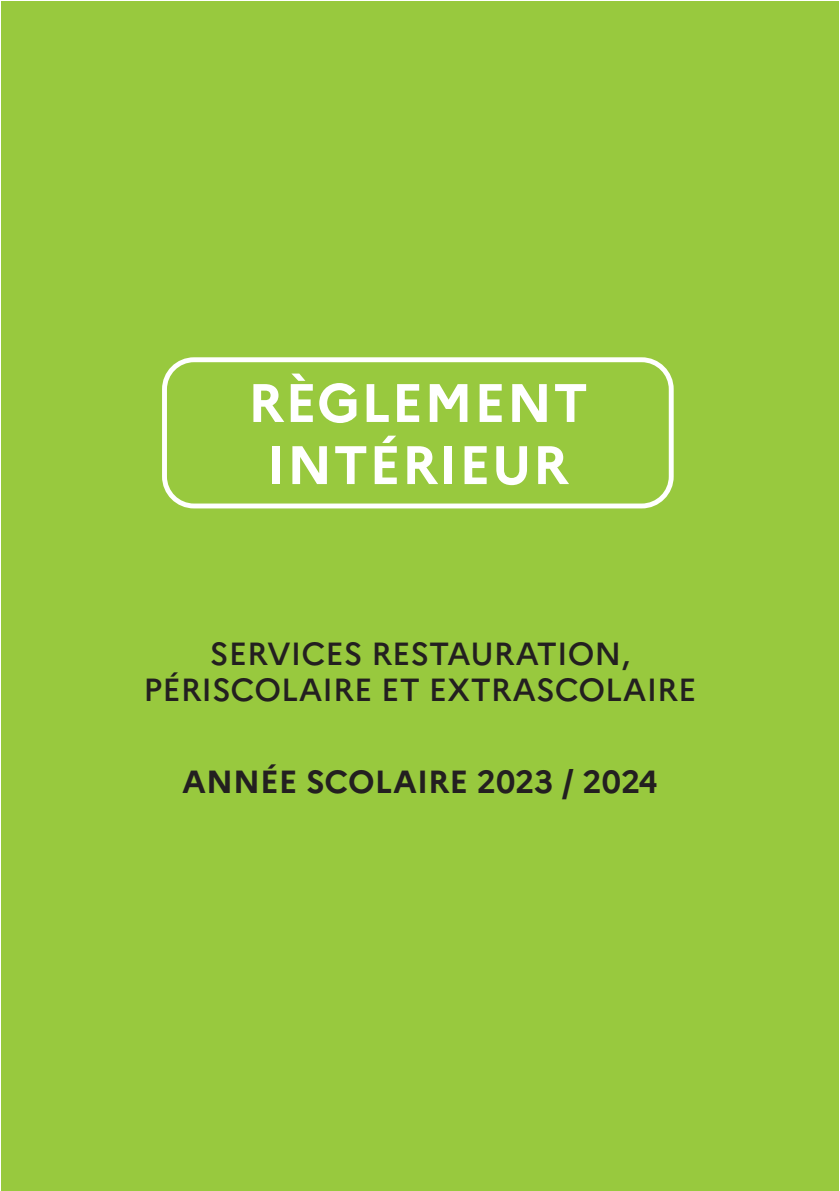
<style>
.page{position:relative;width:840px;height:1191px;background:#fff}
.page>*{position:absolute;margin:0;border:0;box-sizing:border-box;transform-origin:0 0}
.t1{font:700 54px/62px "Marianne";letter-spacing:.02em;color:#fff;text-align:center}
.t2{font:500 32px/36px "Marianne";color:#231f20;text-align:center}
.t3{font:700 32px "Marianne";color:#231f20}
</style>
<div class="page">
<div style="left:1px;top:1px;width:837px;height:1190px;background:#98c93e"></div>
<div style="left:162px;top:357px;width:511px;height:151px;border:5px solid #fff;border-radius:29px"></div>
<h1 class="t1" style="left:248px;top:372px;width:341px">RÈGLEMENT<br>INTÉRIEUR</h1>
<p class="t2" style="left:143px;top:636px;width:554px">SERVICES RESTAURATION,<br>PÉRISCOLAIRE ET EXTRASCOLAIRE</p>
<p class="t3" style="left:182px;top:762px;width:477px">ANNÉE SCOLAIRE 2023 / 2024</p>
</div>
